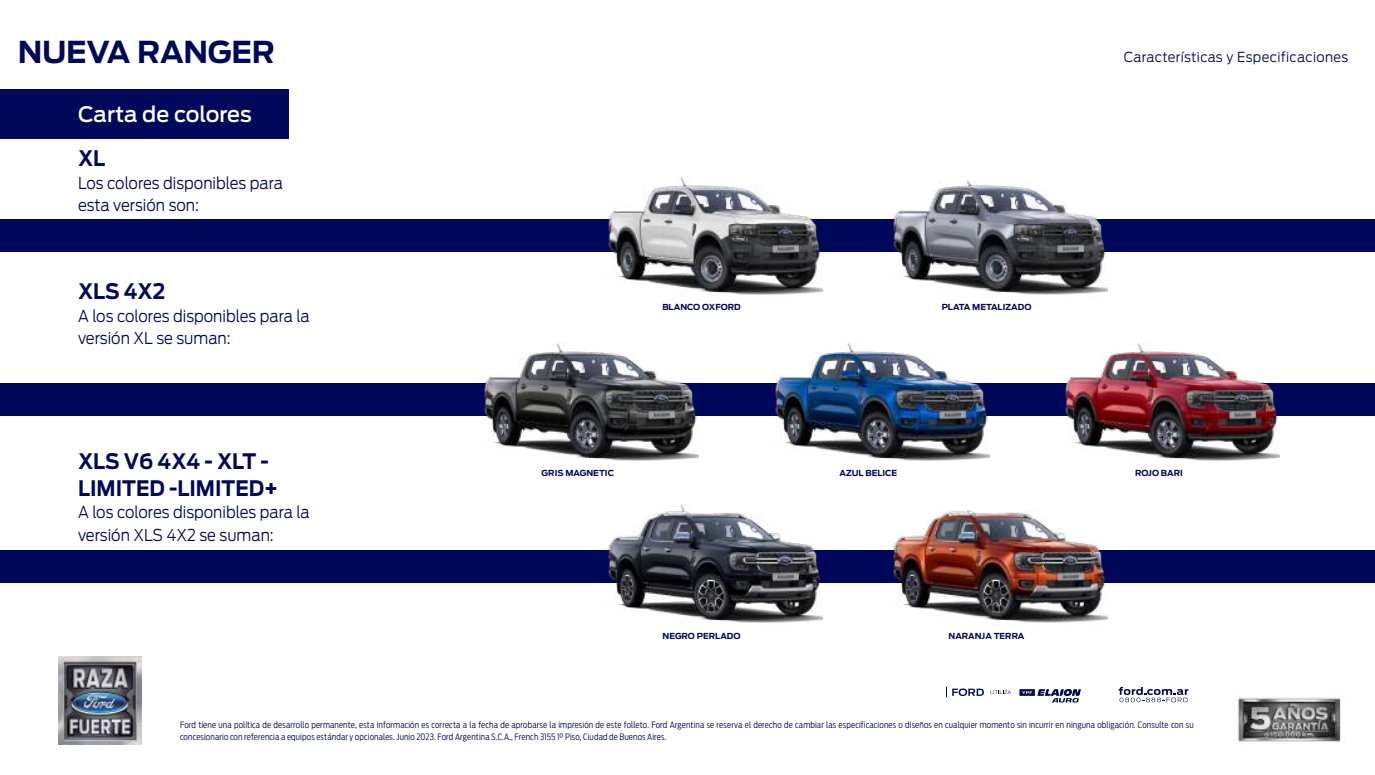
<style>
.page{position:relative;width:1375px;height:775px;background:#fff}
.page>*{position:absolute;margin:0;border:0;box-sizing:border-box;transform-origin:0 0}
.t1{font:700 30px "Ford Antenna";letter-spacing:-.01em;color:#00085b}
.t2{font:700 21.25px/26.2px "Ford Antenna";color:#00085b;scale:.92 1}
.t3{font:500 21.25px "Ford Antenna";letter-spacing:-.005em;color:#fff}
.t4{font:300 16.25px/22.5px "Ford Antenna";color:#00085b;scale:.92 1}
.t5{font:300 13.75px "Ford Antenna";letter-spacing:.025em;color:#00085b;scale:.95 1}
.t6{font:300 8.75px/11.2px "Ford Antenna Cond";letter-spacing:.015em;color:#00085b}
.t7{font:700 8.25px "Ford Antenna";color:#00085b}
</style>
<div class="page">
<div style="left:0;top:219px;width:1375px;height:33px;background:#00085b"></div>
<div style="left:0;top:383px;width:1375px;height:32px;background:#00085b"></div>
<img style="left:1237px;top:697px;width:108px;height:45px">
<svg style="left:1119px;top:687px;width:69px;height:15px"></svg>
<div style="left:0;top:550px;width:1375px;height:32px;background:#00085b"></div>
<img style="left:606px;top:177px;width:216px;height:118px">
<img style="left:594px;top:505px;width:228px;height:118px">
<img style="left:470px;top:342px;width:228px;height:119px">
<img style="left:761px;top:342px;width:228px;height:119px">
<img style="left:1051px;top:342px;width:229px;height:119px">
<img style="left:893px;top:182px;width:214px;height:113px">
<img style="left:879px;top:510px;width:228px;height:113px">
<div style="left:0;top:89px;width:289px;height:49px;background:#00085b"></div>
<img style="left:59px;top:656px;width:83px;height:88px">
<svg style="left:991px;top:691px;width:20px;height:3px"></svg>
<svg style="left:946px;top:687px;width:38px;height:10px"></svg>
<svg style="left:1019px;top:689px;width:62px;height:14px"></svg>
<h1 class="t1" style="left:18px;top:25px;width:259px">NUEVA RANGER</h1>
<h3 class="t5" style="left:1124px;top:46px;width:238px">Características y Especificaciones</h3>
<h2 class="t3" style="left:78px;top:96px;width:175px">Carta de colores</h2>
<h2 class="t2" style="left:78px;top:143px;width:31px">XL</h2>
<h3 class="t4" style="left:78px;top:169px;width:224px">Los colores disponibles para esta versión son:</h3>
<h2 class="t2" style="left:78px;top:276px;width:97px">XLS 4X2</h2>
<h3 class="t4" style="left:78px;top:303px;width:253px">A los colores disponibles para la versión XL se suman:</h3>
<h2 class="t2" style="left:78px;top:446px;width:219px">XLS V6 4X4 - XLT -<br>LIMITED -LIMITED+</h2>
<h3 class="t4" style="left:78px;top:499px;width:253px">A los colores disponibles para la versión XLS 4X2 se suman:</h3>
<p class="t7" style="left:662px;top:300px;width:80px">BLANCO OXFORD</p>
<p class="t7" style="left:942px;top:300px;width:91px">PLATA METALIZADO</p>
<p class="t7" style="left:542px;top:466px;width:74px">GRIS MAGNETIC</p>
<p class="t7" style="left:840px;top:466px;width:59px">AZUL BELICE</p>
<p class="t7" style="left:1135px;top:466px;width:49px">ROJO BARI</p>
<p class="t7" style="left:663px;top:628px;width:80px">NEGRO PERLADO</p>
<p class="t7" style="left:949px;top:628px;width:77px">NARANJA TERRA</p>
<p class="t6" style="left:180px;top:718px;width:1015px">Ford tiene una política de desarrollo permanente, esta información es correcta a la fecha de aprobarse la impresión de este folleto. Ford Argentina se reserva el derecho de cambiar las especificaciones o diseños en cualquier momento sin incurrir en ninguna obligación. Consulte con su concesionario con referencia a equipos estándar y opcionales. Junio 2023. Ford Argentina S.C.A., French 3155 1° Piso, Ciudad de Buenos Aires.</p>
</div>
